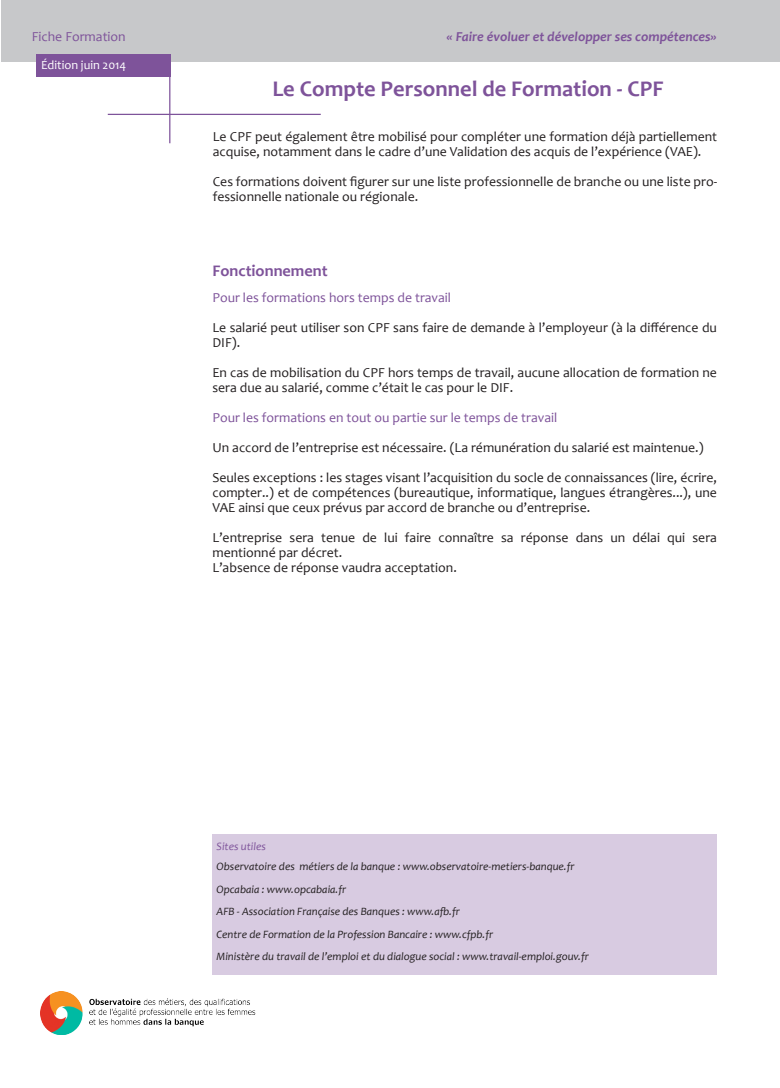
<style>
.page{position:relative;width:780px;height:1088px;background:#fff}
.page>*{position:absolute;margin:0;border:0;box-sizing:border-box;transform-origin:0 0}
.titre_dispositif{font:700 22.5px "Candara";color:#7e539a}
.sous_titre_1{font:700 16.25px "Candara";color:#7e539a}
.t1{font:13.75px/15px "Candara";color:#231f20}
.fiche_formation{font:13.75px "Candara";color:#7e539a}
.theme_fiche{font:italic 700 13.75px "Candara";color:#7e539a}
.date_edition{font:12.5px "Candara";color:#fff}
.references{font:italic 11.25px "Candara";color:#231f20}
.references-2{font:italic 11.25px "Candara";color:#7e539a}
</style>
<div class="page">
<div style="left:213px;top:834px;width:504px;height:140px;background:#d8cbe1"></div>
<div style="left:1px;top:1px;width:778px;height:61px;background:#c7c8ca"></div>
<div style="left:36px;top:55px;width:134px;height:22px;background:#7e539a"></div>
<hr style="left:169px;top:55px;width:1px;height:88px;background:#7e539a">
<hr style="left:108px;top:114px;width:213px;height:1px;background:#7e539a">
<img style="left:41px;top:991px;width:215px;height:43px">
<p class="fiche_formation" style="left:32px;top:28px;width:95px">Fiche Formation</p>
<p class="date_edition" style="left:41px;top:57px;width:87px">Édition juin 2014</p>
<p class="theme_fiche" style="left:446px;top:28px;width:272px">« Faire évoluer et développer ses compétences»</p>
<p class="titre_dispositif" style="left:272px;top:74px;width:392px">Le Compte Personnel de Formation - CPF</p>
<p class="t1" style="left:213px;top:129px;width:506px">Le CPF peut également être mobilisé pour compléter une formation déjà partiellement acquise, notamment dans le cadre d’une Validation des acquis de l’expérience (VAE).</p>
<p class="t1" style="left:213px;top:174px;width:506px">Ces formations doivent figurer sur une liste professionnelle de branche ou une liste pro&shy;fessionnelle nationale ou régionale.</p>
<p class="sous_titre_1" style="left:212px;top:261px;width:117px">Fonctionnement</p>
<p class="fiche_formation" style="left:212px;top:289px;width:240px">Pour les formations hors temps de travail</p>
<p class="t1" style="left:212px;top:320px;width:506px">Le salarié peut utiliser son CPF sans faire de demande à l’employeur (à la différence du<br>DIF).</p>
<p class="t1" style="left:212px;top:365px;width:506px">En cas de mobilisation du CPF hors temps de travail, aucune allocation de formation ne sera due au salarié, comme c’était le cas pour le DIF.</p>
<p class="fiche_formation" style="left:212px;top:409px;width:346px">Pour les formations en tout ou partie sur le temps de travail</p>
<p class="t1" style="left:212px;top:440px;width:492px">Un accord de l’entreprise est nécessaire. (La rémunération du salarié est maintenue.)</p>
<p class="t1" style="left:212px;top:470px;width:506px;text-align:justify">Seules exceptions : les stages visant l’acquisition du socle de connaissances (lire, écrire, compter..) et de compétences (bureautique, informatique, langues étrangères...), une VAE ainsi que ceux prévus par accord de branche ou d’entreprise.</p>
<p class="t1" style="left:212px;top:530px;width:506px">L’entreprise sera tenue de lui faire connaître sa réponse dans un délai qui sera mentionné par décret.</p>
<p class="t1" style="left:212px;top:560px;width:246px">L’absence de réponse vaudra acceptation.</p>
<p class="references-2" style="left:216px;top:840px;width:51px">Sites utiles</p>
<p class="references" style="left:216px;top:859px;width:359px">Observatoire des métiers de la banque : www.observatoire-metiers-banque.fr</p>
<p class="references" style="left:216px;top:882px;width:131px">Opcabaia : www.opcabaia.fr</p>
<p class="references" style="left:216px;top:904px;width:245px">AFB - Association Française des Banques : www.afb.fr</p>
<p class="references" style="left:216px;top:927px;width:278px">Centre de Formation de la Profession Bancaire : www.cfpb.fr</p>
<p class="references" style="left:216px;top:949px;width:374px">Ministère du travail de l’emploi et du dialogue social : www.travail-emploi.gouv.fr</p>
</div>
